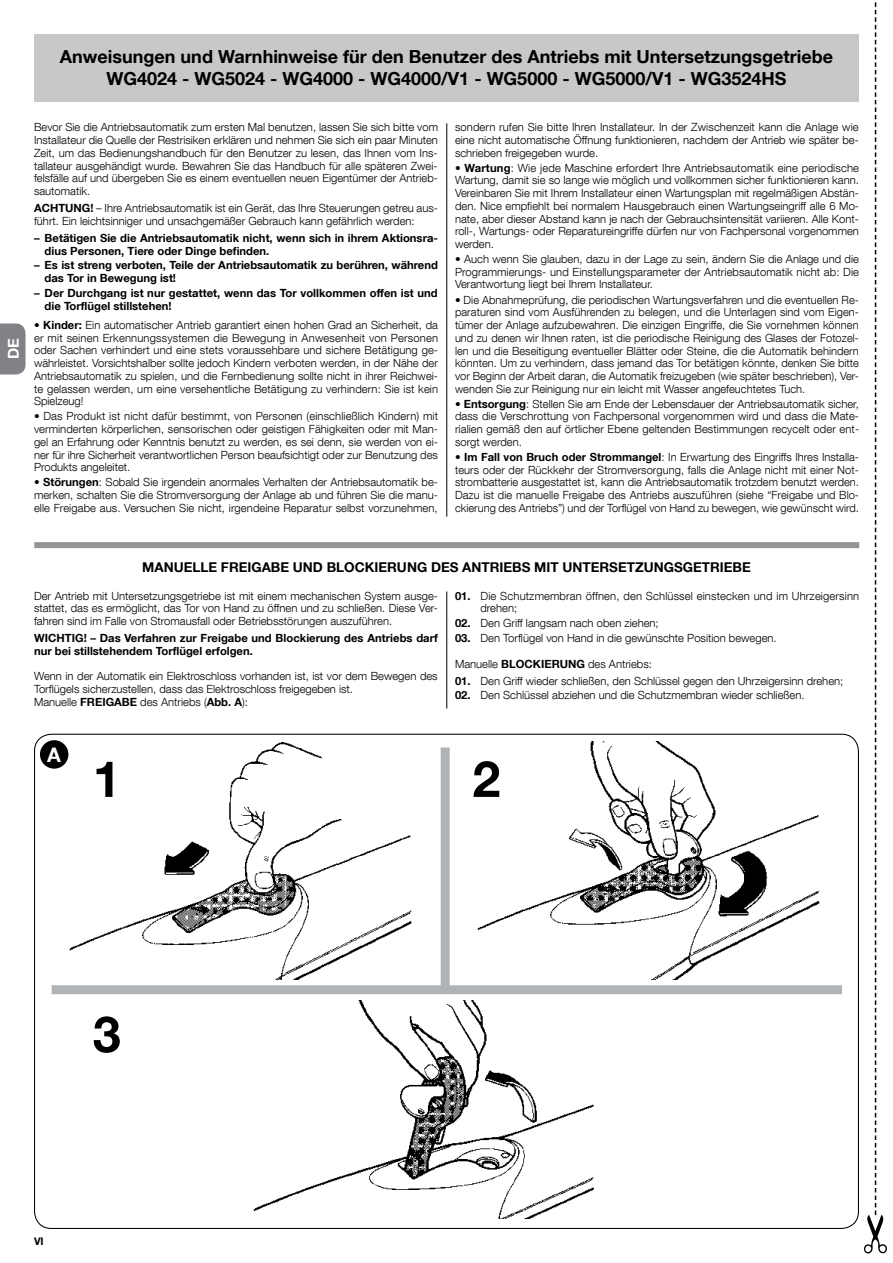
<style>
.page{position:relative;width:893px;height:1263px;background:#fff}
.page>*{position:absolute;margin:0;border:0;box-sizing:border-box;transform-origin:0 0}
.t1{font:700 50.1px "Helvetica Neue LT Com";color:#000}
.t2{font:700 20.1px "Helvetica Neue LT Com";color:#fff}
.t3{font:700 18px/21.6px "Helvetica Neue LT Com";color:#000;text-align:center}
.t4{font:700 15px "Helvetica Neue LT Com";color:#fff}
.t5{font:700 13.5px "Helvetica Neue LT Com";color:#000}
.t6{font:300 11.25px/12.8px "Helvetica Neue LT Com";color:#000;text-align:justify}
.t7{font:700 11.25px/12.8px "Helvetica Neue LT Com";color:#000}
.t8{font:700 10.5px "Helvetica Neue LT Com";color:#000}
.s1{font-weight:700}
</style>
<div class="page">
<svg style="left:0;top:323px;width:26px;height:51px"></svg>
<svg style="left:864px;top:2px;width:23px;height:1251px"></svg>
<hr style="left:446px;top:123px;width:1px;height:394px;background:#000">
<div style="left:34px;top:34px;width:825px;height:68px;background:#c7c8ca"></div>
<hr style="left:446px;top:591px;width:1px;height:117px;background:#000">
<div style="left:34px;top:542px;width:825px;height:6px;background:#939598"></div>
<img style="left:477px;top:741px;width:342px;height:238px">
<img style="left:70px;top:742px;width:342px;height:237px">
<img style="left:253px;top:1000px;width:341px;height:218px">
<div style="left:52px;top:985px;width:790px;height:9px;background:#b1b4b6"></div>
<div style="left:441px;top:747px;width:9px;height:242px;background:#b1b4b6"></div>
<div style="left:40px;top:740px;width:28px;height:29px;background:#000;border-radius:50%"></div>
<h3 class="t4" style="left:4px;top:359px;width:22px;rotate:-90deg">DE</h3>
<h3 class="t3" style="left:60px;top:46px;width:774px">Anweisungen und Warnhinweise für den Benutzer des Antriebs mit Untersetzungsgetriebe<br>WG4024 - WG5024 - WG4000 - WG4000/V1 - WG5000 - WG5000/V1 - WG3524HS</h3>
<p class="t6" style="left:34px;top:121px;width:405px">Bevor Sie die Antriebsautomatik zum ersten Mal benutzen, lassen Sie sich bitte vom Installateur die Quelle der Restrisiken erklären und nehmen Sie sich ein paar Minuten Zeit, um das Bedienungshandbuch für den Benutzer zu lesen, das Ihnen vom Ins&shy;tallateur ausgehändigt wurde. Bewahren Sie das Handbuch für alle späteren Zwei&shy;felsfälle auf und übergeben Sie es einem eventuellen neuen Eigentümer der Antrieb&shy;sautomatik.</p>
<p class="t6" style="left:34px;top:201px;width:405px"><span class="s1">ACHTUNG!</span> – Ihre Antriebsautomatik ist ein Gerät, das Ihre Steuerungen getreu aus&shy;führt. Ein leichtsinniger und unsachgemäßer Gebrauch kann gefährlich werden:</p>
<p class="t7" style="left:45px;top:231px;width:395px;text-indent:-11px">– Betätigen Sie die Antriebsautomatik nicht, wenn sich in ihrem Aktionsra&shy;dius Personen, Tiere oder Dinge befinden.</p>
<p class="t7" style="left:45px;top:259px;width:395px;text-indent:-11px">– Es ist streng verboten, Teile der Antriebsautomatik zu berühren, während das Tor in Bewegung ist!</p>
<p class="t7" style="left:45px;top:286px;width:395px;text-indent:-11px">– Der Durchgang ist nur gestattet, wenn das Tor vollkommen offen ist und die Torflügel stillstehen!</p>
<p class="t6" style="left:34px;top:318px;width:406px">• <span class="s1">Kinder:</span> Ein automatischer Antrieb garantiert einen hohen Grad an Sicherheit, da er mit seinen Erkennungssystemen die Bewegung in Anwesenheit von Personen oder Sachen verhindert und eine stets voraussehbare und sichere Betätigung ge&shy;währleistet. Vorsichtshalber sollte jedoch Kindern verboten werden, in der Nähe der Antriebsautomatik zu spielen, und die Fernbedienung sollte nicht in ihrer Reichwei&shy;te gelassen werden, um eine versehentliche Betätigung zu verhindern: Sie ist kein Spielzeug!</p>
<p class="t6" style="left:34px;top:410px;width:406px">• Das Produkt ist nicht dafür bestimmt, von Personen (einschließlich Kindern) mit verminderten körperlichen, sensorischen oder geistigen Fähigkeiten oder mit Man&shy;gel an Erfahrung oder Kenntnis benutzt zu werden, es sei denn, sie werden von ei&shy;ner für ihre Sicherheit verantwortlichen Person beaufsichtigt oder zur Benutzung des Produkts angeleitet.</p>
<p class="t6" style="left:34px;top:476px;width:405px">• <span class="s1">Störungen</span>: Sobald Sie irgendein anormales Verhalten der Antriebsautomatik be&shy;merken, schalten Sie die Stromversorgung der Anlage ab und führen Sie die manu&shy;elle Freigabe aus. Versuchen Sie nicht, irgendeine Reparatur selbst vorzunehmen,</p>
<p class="t6" style="left:455px;top:121px;width:405px">sondern rufen Sie bitte Ihren Installateur. In der Zwischenzeit kann die Anlage wie eine nicht automatische Öffnung funktionieren, nachdem der Antrieb wie später be&shy;schrieben freigegeben wurde.</p>
<p class="t6" style="left:455px;top:161px;width:406px">• <span class="s1">Wartung</span>: Wie jede Maschine erfordert Ihre Antriebsautomatik eine periodische Wartung, damit sie so lange wie möglich und vollkommen sicher funktionieren kann.<br>Vereinbaren Sie mit Ihrem Installateur einen Wartungsplan mit regelmäßigen Abstän&shy;den. Nice empfiehlt bei normalem Hausgebrauch einen Wartungseingriff alle 6 Mo&shy;nate, aber dieser Abstand kann je nach der Gebrauchsintensität variieren. Alle Kont&shy;roll-, Wartungs- oder Reparatureingriffe dürfen nur von Fachpersonal vorgenommen werden.</p>
<p class="t6" style="left:455px;top:252px;width:405px">• Auch wenn Sie glauben, dazu in der Lage zu sein, ändern Sie die Anlage und die Programmierungs- und Einstellungsparameter der Antriebsautomatik nicht ab: Die Verantwortung liegt bei Ihrem Installateur.</p>
<p class="t6" style="left:455px;top:293px;width:405px">• Die Abnahmeprüfung, die periodischen Wartungsverfahren und die eventuellen Re&shy;paraturen sind vom Ausführenden zu belegen, und die Unterlagen sind vom Eigen&shy;tümer der Anlage aufzubewahren. Die einzigen Eingriffe, die Sie vornehmen können und zu denen wir Ihnen raten, ist die periodische Reinigung des Glases der Fotozel&shy;len und die Beseitigung eventueller Blätter oder Steine, die die Automatik behindern könnten. Um zu verhindern, dass jemand das Tor betätigen könnte, denken Sie bitte vor Beginn der Arbeit daran, die Automatik freizugeben (wie später beschrieben), Ver&shy;wenden Sie zur Reinigung nur ein leicht mit Wasser angefeuchtetes Tuch.</p>
<p class="t6" style="left:455px;top:397px;width:406px">• <span class="s1">Entsorgung</span>: Stellen Sie am Ende der Lebensdauer der Antriebsautomatik sicher, dass die Verschrottung von Fachpersonal vorgenommen wird und dass die Mate&shy;rialien gemäß den auf örtlicher Ebene geltenden Bestimmungen recycelt oder ent&shy;sorgt werden.</p>
<p class="t6" style="left:455px;top:450px;width:405px">• <span class="s1">Im Fall von Bruch oder Strommangel</span>: In Erwartung des Eingriffs Ihres Installa&shy;teurs oder der Rückkehr der Stromversorgung, falls die Anlage nicht mit einer Not&shy;strombatterie ausgestattet ist, kann die Antriebsautomatik trotzdem benutzt werden.<br>Dazu ist die manuelle Freigabe des Antriebs auszuführen (siehe “Freigabe und Blo&shy;ckierung des Antriebs”) und der Torflügel von Hand zu bewegen, wie gewünscht wird.</p>
<p class="t5" style="left:142px;top:559px;width:610px">MANUELLE FREIGABE UND BLOCKIERUNG DES ANTRIEBS MIT UNTERSETZUNGSGETRIEBE</p>
<p class="t6" style="left:480px;top:589px;width:380px;text-indent:-26px"><span class="s1">01.</span> Die Schutzmembran öffnen, den Schlüssel einstecken und im Uhrzeigersinn drehen;</p>
<p class="t6" style="left:455px;top:616px;width:205px"><span class="s1">02.</span> Den Griff langsam nach oben ziehen;</p>
<p class="t6" style="left:455px;top:631px;width:323px"><span class="s1">03.</span> Den Torflügel von Hand in die gewünschte Position bewegen.</p>
<p class="t6" style="left:455px;top:657px;width:198px">Manuelle <span class="s1">BLOCKIERUNG</span> des Antriebs:</p>
<p class="t6" style="left:455px;top:674px;width:390px"><span class="s1">01.</span> Den Griff wieder schließen, den Schlüssel gegen den Uhrzeigersinn drehen;</p>
<p class="t6" style="left:455px;top:689px;width:351px"><span class="s1">02.</span> Den Schlüssel abziehen und die Schutzmembran wieder schließen.</p>
<p class="t6" style="left:34px;top:589px;width:405px">Der Antrieb mit Untersetzungsgetriebe ist mit einem mechanischen System ausge&shy;stattet, das es ermöglicht, das Tor von Hand zu öffnen und zu schließen. Diese Ver&shy;fahren sind im Falle von Stromausfall oder Betriebsstörungen auszuführen.</p>
<p class="t7" style="left:34px;top:631px;width:405px">WICHTIG! – Das Verfahren zur Freigabe und Blockierung des Antriebs darf nur bei stillstehendem Torflügel erfolgen.</p>
<p class="t6" style="left:34px;top:670px;width:405px;text-align:left">Wenn in der Automatik ein Elektroschloss vorhanden ist, ist vor dem Bewegen des<br>Torflügels sicherzustellen, dass das Elektroschloss freigegeben ist.<br>Manuelle <span class="s1">FREIGABE</span> des Antriebs (<span class="s1">Abb. A</span>):</p>
<h2 class="t2" style="left:47px;top:742px;width:15px">A</h2>
<h1 class="t1" style="left:93px;top:747px;width:29px">1</h1>
<h1 class="t1" style="left:472px;top:747px;width:29px">2</h1>
<h1 class="t1" style="left:93px;top:1003px;width:29px">3</h1>
<p class="t8" style="left:34px;top:1234px;width:11px">VI</p>
</div>
